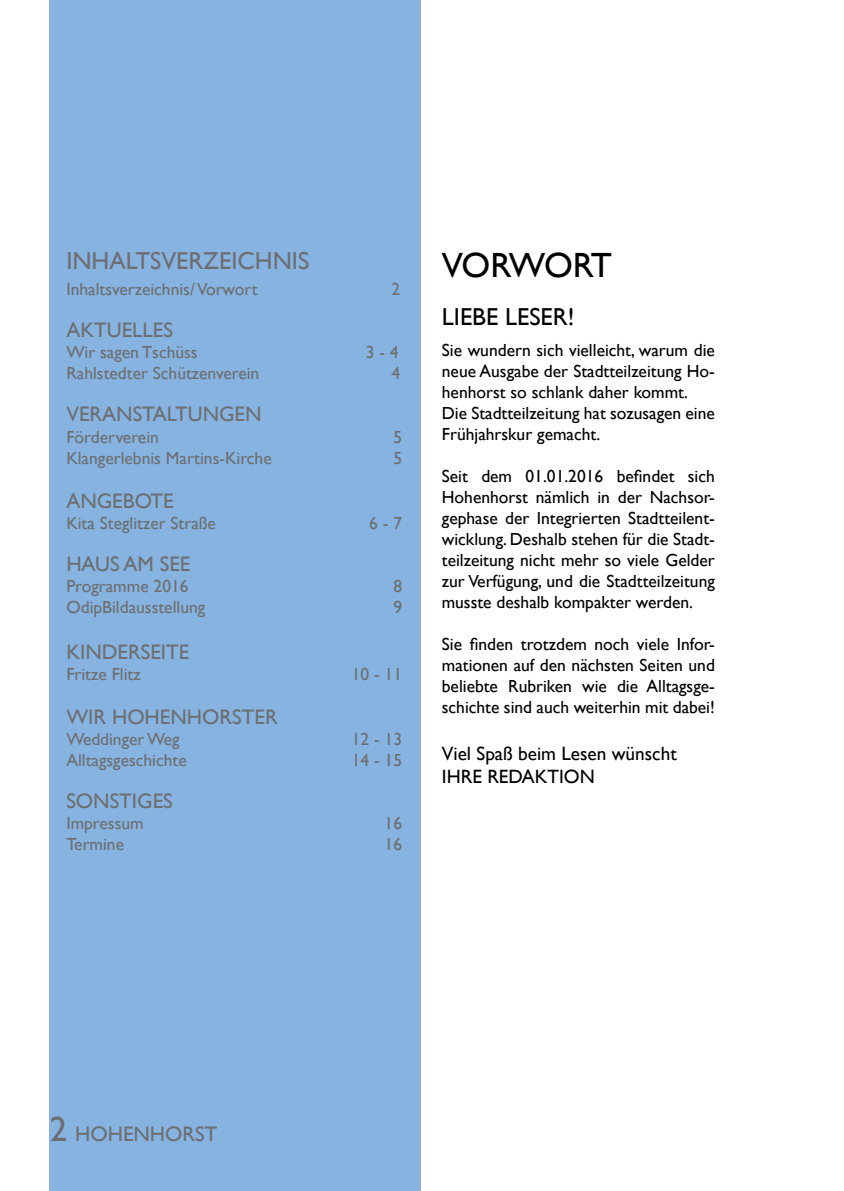
<style>
.page{position:relative;width:844px;height:1191px;background:#fff}
.page>*{position:absolute;margin:0;border:0;box-sizing:border-box;transform-origin:0 0}
.t1{font:35px "Gill Sans";letter-spacing:-.04em;color:#000}
.t2{font:24.5px "Gill Sans";color:#6d6e71}
.t3{font:24.5px "Gill Sans";color:#000}
.t4{font:21px "Gill Sans";color:#6d6e71}
.t5{font:19.25px/23.1px "Gill Sans";color:#000}
.t6{font:17.5px/21px "Gill Sans";color:#000;text-align:justify}
.t7{font:17.5px "Gill Sans";color:#6d6e71}
.s1{font-size:35px}
</style>
<div class="page">
<div style="left:50px;top:0;width:371px;height:1191px;background:#86b3e0"></div>
<h2 class="t2" style="left:66px;top:246px;width:244px">INHALTSVERZEICHNIS</h2>
<p class="t7" style="left:66px;top:279px;width:193px">Inhaltsverzeichnis/ Vorwort</p>
<p class="t7" style="left:391px;top:279px;width:10px">2</p>
<p class="t4" style="left:66px;top:318px;width:108px">AKTUELLES</p>
<p class="t7" style="left:66px;top:342px;width:133px">Wir sagen Tschüss</p>
<p class="t7" style="left:366px;top:342px;width:34px">3 - 4</p>
<p class="t7" style="left:66px;top:363px;width:194px">Rahlstedter Schützenverein</p>
<p class="t7" style="left:391px;top:363px;width:10px">4</p>
<p class="t4" style="left:66px;top:402px;width:197px">VERANSTALTUNGEN</p>
<p class="t7" style="left:66px;top:426px;width:94px">Förderverein</p>
<p class="t7" style="left:393px;top:426px;width:10px">5</p>
<p class="t7" style="left:66px;top:447px;width:207px">Klangerlebnis Martins-Kirche</p>
<p class="t7" style="left:393px;top:447px;width:10px">5</p>
<p class="t4" style="left:66px;top:488px;width:109px">ANGEBOTE</p>
<p class="t7" style="left:66px;top:512px;width:151px">Kita Steglitzer Straße</p>
<p class="t7" style="left:369px;top:512px;width:34px">6 - 7</p>
<p class="t4" style="left:66px;top:551px;width:125px">HAUS AM SEE</p>
<p class="t7" style="left:66px;top:575px;width:124px">Programme 2016</p>
<p class="t7" style="left:393px;top:575px;width:10px">8</p>
<p class="t7" style="left:66px;top:596px;width:140px">OdipBildausstellung</p>
<p class="t7" style="left:393px;top:596px;width:10px">9</p>
<p class="t4" style="left:66px;top:639px;width:124px">KINDERSEITE</p>
<p class="t7" style="left:66px;top:664px;width:76px">Fritze Flitz</p>
<p class="t7" style="left:351px;top:664px;width:52px">10 - 11</p>
<p class="t4" style="left:66px;top:704px;width:213px">WIR HOHENHORSTER</p>
<p class="t7" style="left:66px;top:729px;width:115px">Weddinger Weg</p>
<p class="t7" style="left:351px;top:729px;width:52px">12 - 13</p>
<p class="t7" style="left:66px;top:750px;width:122px">Alltagsgeschichte</p>
<p class="t7" style="left:351px;top:750px;width:52px">14 - 15</p>
<p class="t4" style="left:66px;top:788px;width:108px">SONSTIGES</p>
<p class="t7" style="left:66px;top:813px;width:79px">Impressum</p>
<p class="t7" style="left:384px;top:813px;width:19px">16</p>
<p class="t7" style="left:66px;top:834px;width:59px">Termine</p>
<p class="t7" style="left:384px;top:834px;width:19px">16</p>
<h1 class="t1" style="left:441px;top:245px;width:172px">VORWORT</h1>
<h2 class="t3" style="left:441px;top:302px;width:134px">LIEBE LESER!</h2>
<p class="t6" style="left:441px;top:340px;width:274px;text-align:left">Sie wundern sich vielleicht, warum die neue Ausgabe der Stadtteilzeitung Ho&shy;henhorst so schlank daher kommt.<br>Die Stadtteilzeitung hat sozusagen eine Frühjahrskur gemacht.</p>
<p class="t6" style="left:441px;top:466px;width:274px">Seit dem 01.01.2016 befindet sich Hohenhorst nämlich in der Nachsor&shy;gephase der Integrierten Stadtteilent&shy;wicklung. Deshalb stehen für die Stadt&shy;teilzeitung nicht mehr so viele Gelder zur Verfügung, und die Stadtteilzeitung musste deshalb kompakter werden.</p>
<p class="t6" style="left:441px;top:634px;width:274px">Sie finden trotzdem noch viele Infor&shy;mationen auf den nächsten Seiten und beliebte Rubriken wie die Alltagsge&shy;schichte sind auch weiterhin mit dabei!</p>
<p class="t5" style="left:441px;top:742px;width:236px">Viel Spaß beim Lesen wünscht<br>IHRE REDAKTION</p>
<p class="t4" style="left:50px;top:1121px;width:169px"><span class="s1">2</span> HOHENHORST</p>
</div>
